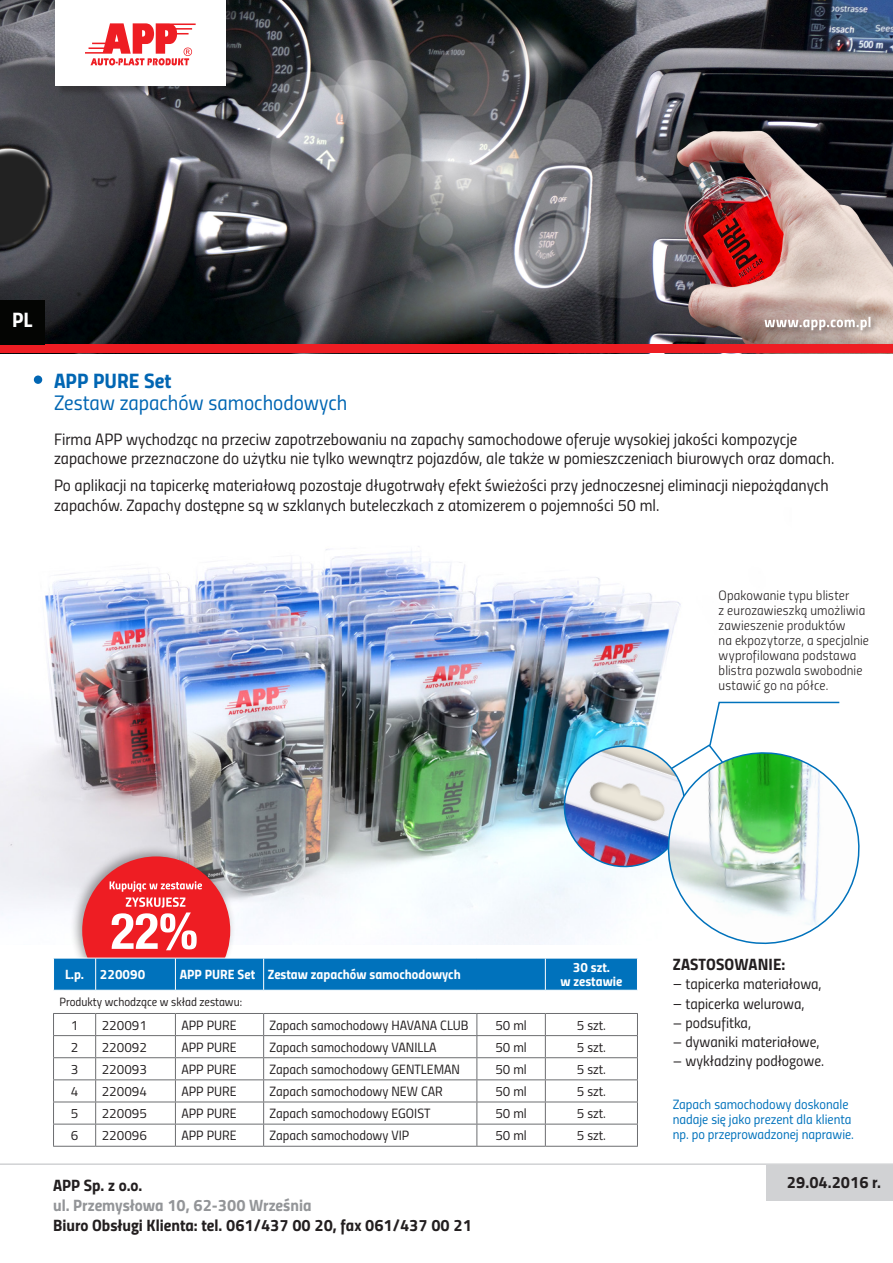
<style>
.page{position:relative;width:893px;height:1263px;background:#fff}
.page>*{position:absolute;margin:0;border:0;box-sizing:border-box;transform-origin:0 0}
.t1{font:21px "Titillium Regular Upright";color:#0166b3}
.t2{font:21px "Titillium Bold Upright";color:#0166b3}
.t3{font:21px "Titillium Bold Upright";color:#fff}
.t4{font:16.5px/19.5px "Titillium Regular Upright";color:#231f20}
.t5{font:16.5px "Titillium Bold Upright";color:#231f20}
.t6{font:16.5px "Titillium Bold Upright";color:#939598}
.t7{font:15px "Titillium Regular Upright";color:#231f20}
.t8{font:13.5px "Titillium Regular Upright";color:#231f20}
.t9{font:13.5px/15px "Titillium Light Upright";letter-spacing:.01em;color:#231f20}
.t10{font:13.5px/15px "Titillium Regular Upright";color:#0072bc}
.t11{font:13.5px/13.5px "Titillium Bold Upright";color:#fff;text-align:center}
.t12{font:12px "Titillium Regular Upright";color:#231f20}
</style>
<div class="page">
<img style="left:0;top:546px;width:681px;height:369px">
<div style="left:766px;top:1165px;width:127px;height:35px;background:#d1d2d4"></div>
<hr style="left:0;top:1163px;width:893px;height:2px;background:#d1d2d4">
<div style="left:34px;top:375px;width:8px;height:9px;background:#0166b3;border-radius:50%"></div>
<svg style="left:54px;top:1014px;width:583px;height:132px"></svg>
<hr style="left:53px;top:1013px;width:43px;height:1px;background:#6c6d70">
<hr style="left:96px;top:1013px;width:79px;height:1px;background:#6c6d70">
<hr style="left:175px;top:1013px;width:89px;height:1px;background:#6c6d70">
<hr style="left:264px;top:1013px;width:213px;height:1px;background:#6c6d70">
<hr style="left:477px;top:1013px;width:68px;height:1px;background:#6c6d70">
<hr style="left:545px;top:1013px;width:93px;height:1px;background:#6c6d70">
<hr style="left:53px;top:1035px;width:43px;height:1px;background:#6c6d70">
<hr style="left:96px;top:1035px;width:79px;height:1px;background:#6c6d70">
<hr style="left:175px;top:1035px;width:89px;height:1px;background:#6c6d70">
<hr style="left:264px;top:1035px;width:213px;height:1px;background:#6c6d70">
<hr style="left:477px;top:1035px;width:68px;height:1px;background:#6c6d70">
<hr style="left:545px;top:1035px;width:93px;height:1px;background:#6c6d70">
<hr style="left:53px;top:1057px;width:43px;height:1px;background:#6c6d70">
<hr style="left:96px;top:1057px;width:79px;height:1px;background:#6c6d70">
<hr style="left:175px;top:1057px;width:89px;height:1px;background:#6c6d70">
<hr style="left:264px;top:1057px;width:213px;height:1px;background:#6c6d70">
<hr style="left:477px;top:1057px;width:68px;height:1px;background:#6c6d70">
<hr style="left:545px;top:1057px;width:93px;height:1px;background:#6c6d70">
<hr style="left:53px;top:1079px;width:43px;height:1px;background:#6c6d70">
<hr style="left:96px;top:1079px;width:79px;height:1px;background:#6c6d70">
<hr style="left:175px;top:1079px;width:89px;height:1px;background:#6c6d70">
<hr style="left:264px;top:1079px;width:213px;height:1px;background:#6c6d70">
<hr style="left:477px;top:1079px;width:68px;height:1px;background:#6c6d70">
<hr style="left:545px;top:1079px;width:93px;height:1px;background:#6c6d70">
<hr style="left:53px;top:1101px;width:43px;height:1px;background:#6c6d70">
<hr style="left:96px;top:1101px;width:79px;height:1px;background:#6c6d70">
<hr style="left:175px;top:1101px;width:89px;height:1px;background:#6c6d70">
<hr style="left:264px;top:1101px;width:213px;height:1px;background:#6c6d70">
<hr style="left:477px;top:1101px;width:68px;height:1px;background:#6c6d70">
<hr style="left:545px;top:1101px;width:93px;height:1px;background:#6c6d70">
<hr style="left:53px;top:1124px;width:43px;height:1px;background:#6c6d70">
<svg style="left:53px;top:1014px;width:1px;height:132px"></svg>
<hr style="left:96px;top:1124px;width:79px;height:1px;background:#6c6d70">
<svg style="left:95px;top:1014px;width:1px;height:132px"></svg>
<hr style="left:175px;top:1124px;width:89px;height:1px;background:#6c6d70">
<svg style="left:175px;top:1014px;width:1px;height:132px"></svg>
<hr style="left:264px;top:1124px;width:213px;height:1px;background:#6c6d70">
<svg style="left:263px;top:1014px;width:1px;height:132px"></svg>
<hr style="left:477px;top:1124px;width:68px;height:1px;background:#6c6d70">
<svg style="left:476px;top:1014px;width:1px;height:132px"></svg>
<hr style="left:545px;top:1124px;width:93px;height:1px;background:#6c6d70">
<svg style="left:545px;top:1014px;width:1px;height:132px"></svg>
<svg style="left:637px;top:1014px;width:1px;height:132px"></svg>
<hr style="left:53px;top:1146px;width:43px;height:1px;background:#6c6d70">
<hr style="left:96px;top:1146px;width:79px;height:1px;background:#6c6d70">
<hr style="left:175px;top:1146px;width:89px;height:1px;background:#6c6d70">
<hr style="left:264px;top:1146px;width:213px;height:1px;background:#6c6d70">
<hr style="left:477px;top:1146px;width:68px;height:1px;background:#6c6d70">
<hr style="left:545px;top:1146px;width:93px;height:1px;background:#6c6d70">
<img style="left:0;top:0;width:893px;height:345px">
<div style="left:0;top:345px;width:893px;height:8px;background:#ee1d23"></div>
<div style="left:0;top:300px;width:44px;height:44px;background:#040503"></div>
<div style="left:763px;top:315px;width:115px;height:23px;background:#231f20;opacity:.43"></div>
<svg style="left:764px;top:317px;width:106px;height:13px"></svg>
<div style="left:57px;top:0;width:179px;height:97px;background:#231f20;opacity:.43"></div>
<div style="left:55px;top:0;width:170px;height:86px;background:#fff"></div>
<svg style="left:85px;top:23px;width:111px;height:42px"></svg>
<img style="left:54px;top:701px;width:806px;height:289px">
<p class="t3" style="left:12px;top:303px;width:22px">PL</p>
<p class="t2" style="left:54px;top:364px;width:119px">APP PURE Set</p>
<p class="t1" style="left:54px;top:387px;width:295px">Zestaw zapachów samochodowych</p>
<p class="t4" style="left:54px;top:428px;width:782px">Firma APP wychodząc na przeciw zapotrzebowaniu na zapachy samochodowe oferuje wysokiej jakości kompozycje zapachowe przeznaczone do użytku nie tylko wewnątrz pojazdów, ale także w pomieszczeniach biurowych oraz domach.</p>
<p class="t4" style="left:54px;top:475px;width:776px">Po aplikacji na tapicerkę materiałową pozostaje długotrwały efekt świeżości przy jednoczesnej eliminacji niepożądanych zapachów. Zapachy dostępne są w szklanych buteleczkach z atomizerem o pojemności 50 ml.</p>
<p class="t9" style="left:719px;top:587px;width:132px">Opakowanie typu blister</p>
<p class="t9" style="left:719px;top:602px;width:152px">z eurozawieszką umożliwia zawieszenie produktów<br>na ekpozytorze, a specjalnie wyprofilowana podstawa blistra pozwala swobodnie ustawić go na półce.</p>
<p class="t11" style="left:65px;top:967px;width:21px">L.p.</p>
<p class="t11" style="left:100px;top:967px;width:47px">220090</p>
<p class="t11" style="left:180px;top:967px;width:77px">APP PURE Set</p>
<p class="t11" style="left:268px;top:967px;width:194px">Zestaw zapachów samochodowych</p>
<p class="t11" style="left:560px;top:960px;width:64px">30 szt.<br>w zestawie</p>
<p class="t12" style="left:60px;top:993px;width:184px">Produkty wchodzące w skład zestawu:</p>
<p class="t8" style="left:71px;top:1015px;width:9px">1</p>
<p class="t8" style="left:102px;top:1015px;width:47px">220091</p>
<p class="t8" style="left:181px;top:1015px;width:57px">APP PURE</p>
<p class="t8" style="left:270px;top:1015px;width:200px">Zapach samochodowy HAVANA CLUB</p>
<p class="t8" style="left:495px;top:1015px;width:33px">50 ml</p>
<p class="t8" style="left:577px;top:1015px;width:31px">5 szt.</p>
<p class="t8" style="left:71px;top:1037px;width:9px">2</p>
<p class="t8" style="left:102px;top:1037px;width:47px">220092</p>
<p class="t8" style="left:181px;top:1037px;width:57px">APP PURE</p>
<p class="t8" style="left:270px;top:1037px;width:169px">Zapach samochodowy VANILLA</p>
<p class="t8" style="left:495px;top:1037px;width:33px">50 ml</p>
<p class="t8" style="left:577px;top:1037px;width:31px">5 szt.</p>
<p class="t8" style="left:71px;top:1059px;width:9px">3</p>
<p class="t8" style="left:102px;top:1059px;width:47px">220093</p>
<p class="t8" style="left:181px;top:1059px;width:57px">APP PURE</p>
<p class="t8" style="left:270px;top:1059px;width:192px">Zapach samochodowy GENTLEMAN</p>
<p class="t8" style="left:495px;top:1059px;width:33px">50 ml</p>
<p class="t8" style="left:577px;top:1059px;width:31px">5 szt.</p>
<p class="t8" style="left:71px;top:1081px;width:9px">4</p>
<p class="t8" style="left:102px;top:1081px;width:47px">220094</p>
<p class="t8" style="left:181px;top:1081px;width:57px">APP PURE</p>
<p class="t8" style="left:270px;top:1081px;width:175px">Zapach samochodowy NEW CAR</p>
<p class="t8" style="left:495px;top:1081px;width:33px">50 ml</p>
<p class="t8" style="left:577px;top:1081px;width:31px">5 szt.</p>
<p class="t8" style="left:71px;top:1103px;width:9px">5</p>
<p class="t8" style="left:102px;top:1103px;width:47px">220095</p>
<p class="t8" style="left:181px;top:1103px;width:57px">APP PURE</p>
<p class="t8" style="left:270px;top:1103px;width:162px">Zapach samochodowy EGOIST</p>
<p class="t8" style="left:495px;top:1103px;width:33px">50 ml</p>
<p class="t8" style="left:577px;top:1103px;width:31px">5 szt.</p>
<p class="t8" style="left:71px;top:1125px;width:9px">6</p>
<p class="t8" style="left:102px;top:1125px;width:47px">220096</p>
<p class="t8" style="left:181px;top:1125px;width:57px">APP PURE</p>
<p class="t8" style="left:270px;top:1125px;width:141px">Zapach samochodowy VIP</p>
<p class="t8" style="left:495px;top:1125px;width:33px">50 ml</p>
<p class="t8" style="left:577px;top:1125px;width:31px">5 szt.</p>
<p class="t5" style="left:53px;top:1173px;width:91px">APP Sp. z o.o.</p>
<p class="t6" style="left:53px;top:1192px;width:260px">ul. Przemysłowa 10, 62-300 Września</p>
<p class="t5" style="left:53px;top:1212px;width:420px">Biuro Obsługi Klienta: tel. 061/437 00 20, fax 061/437 00 21</p>
<p class="t5" style="left:673px;top:951px;width:114px">ZASTOSOWANIE:</p>
<p class="t7" style="left:673px;top:973px;width:150px">– tapicerka materiałowa,</p>
<p class="t7" style="left:673px;top:992px;width:133px">– tapicerka welurowa,</p>
<p class="t7" style="left:673px;top:1011px;width:80px">– podsufitka,</p>
<p class="t7" style="left:673px;top:1031px;width:148px">– dywaniki materiałowe,</p>
<p class="t7" style="left:673px;top:1050px;width:153px">– wykładziny podłogowe.</p>
<p class="t10" style="left:673px;top:1095px;width:183px">Zapach samochodowy doskonale nadaje się jako prezent dla klienta np. po przeprowadzonej naprawie.</p>
<p class="t5" style="left:787px;top:1169px;width:96px">29.04.2016 r.</p>
</div>
